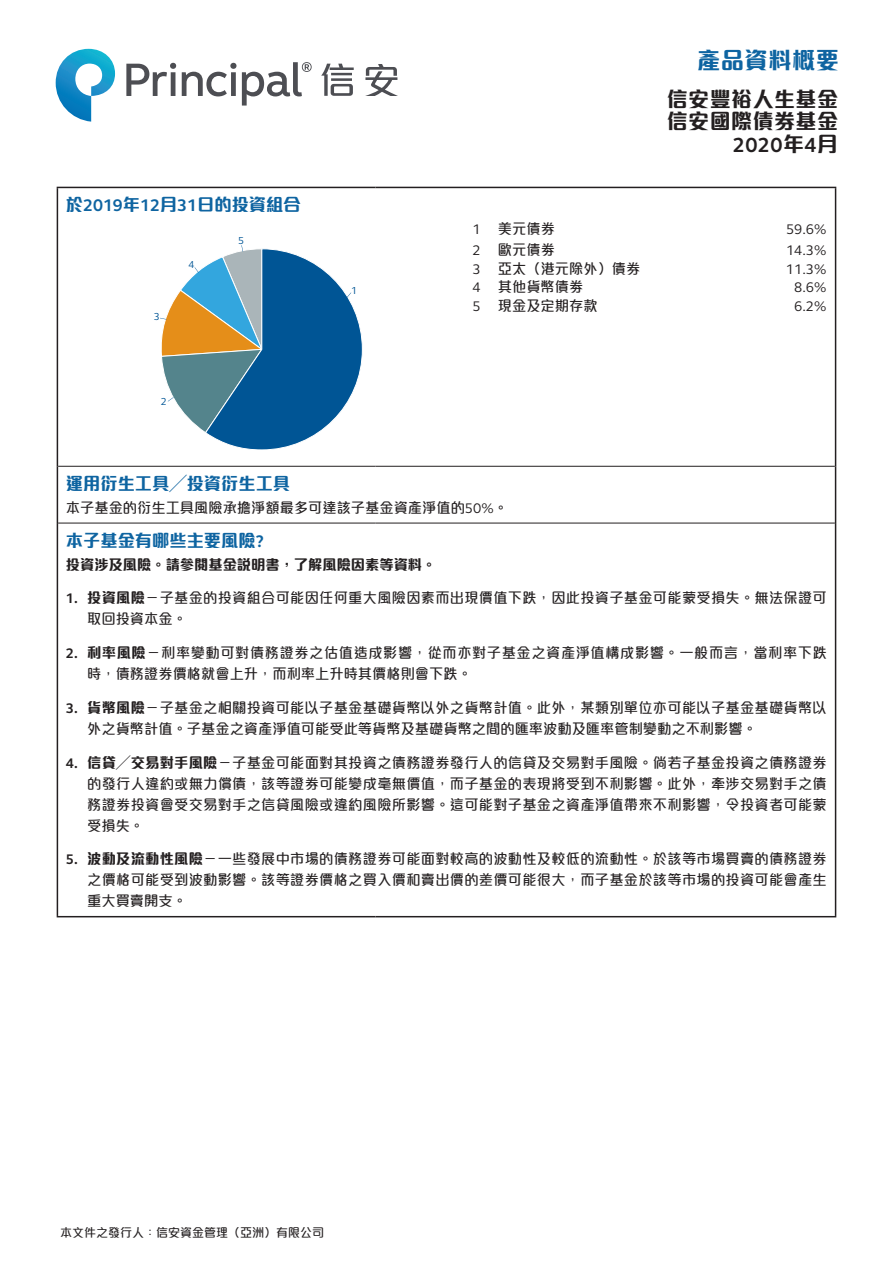
<style>
.page{position:relative;width:893px;height:1263px;background:#fff}
.page>*{position:absolute;margin:0;border:0;box-sizing:border-box;transform-origin:0 0}
.t1{font:800 23.25px "M Elle HK";letter-spacing:.02em;color:#0e64a1}
.t2{font:800 21px/22.5px "M Elle HK";letter-spacing:.02em;color:#231f20}
.t3{font:700 21px "FS Elliot Pro";color:#231f20}
.t4{font:800 17.25px "M Elle HK";color:#0e64a1}
.t5{font:500 14.25px/21px "M Elle HK";letter-spacing:.02em;color:#231f20;text-align:justify}
.t6{font:500 14.25px/21px "M Elle HK";color:#231f20}
.t7{font:500 14.25px/21px "M Elle HK";letter-spacing:.04em;color:#231f20}
.t8{font:800 14.25px "M Elle HK";color:#231f20}
.t9{font:14.25px "FS Elliot Pro";color:#231f20}
.t10{font:500 12px "M Elle HK";color:#231f20}
.t11{font:10.35px "FS Elliot Pro";color:#005595}
.s1{font-family:"FS Elliot Pro";font-weight:700}
.s2{font-family:"M Elle HK";font-weight:800}
.s3{font-family:"FS Elliot Pro";font-weight:400}
.s4{font-weight:800}
</style>
<div class="page">
<svg style="left:56px;top:49px;width:59px;height:73px"></svg>
<svg style="left:126px;top:62px;width:186px;height:44px"></svg>
<svg style="left:321px;top:64px;width:33px;height:32px"></svg>
<svg style="left:365px;top:64px;width:33px;height:32px"></svg>
<hr style="left:57px;top:188px;width:1px;height:278px;background:#231f20">
<hr style="left:835px;top:188px;width:1px;height:278px;background:#231f20">
<hr style="left:57px;top:466px;width:1px;height:57px;background:#231f20">
<hr style="left:835px;top:466px;width:1px;height:57px;background:#231f20">
<hr style="left:57px;top:523px;width:1px;height:393px;background:#231f20">
<hr style="left:835px;top:523px;width:1px;height:393px;background:#231f20">
<hr style="left:58px;top:466px;width:317px;height:1px;background:#231f20">
<hr style="left:375px;top:466px;width:460px;height:1px;background:#231f20">
<hr style="left:58px;top:523px;width:317px;height:1px;background:#231f20">
<hr style="left:375px;top:523px;width:460px;height:1px;background:#231f20">
<hr style="left:57px;top:187px;width:318px;height:1px;background:#231f20">
<hr style="left:375px;top:187px;width:461px;height:1px;background:#231f20">
<hr style="left:57px;top:916px;width:318px;height:1px;background:#231f20">
<hr style="left:375px;top:916px;width:461px;height:1px;background:#231f20">
<svg style="left:160px;top:245px;width:203px;height:205px"></svg>
<h1 class="t1" style="left:697px;top:43px;width:144px">產品資料概要</h1>
<p class="t4" style="left:66px;top:192px;width:236px">於<span class="s1">2019</span>年<span class="s1">12</span>月<span class="s1">31</span>日的投資組合</p>
<p class="t11" style="left:238px;top:234px;width:7px">5</p>
<p class="t11" style="left:189px;top:257px;width:7px">4</p>
<p class="t11" style="left:154px;top:309px;width:7px">3</p>
<p class="t11" style="left:161px;top:394px;width:7px">2</p>
<p class="t11" style="left:351px;top:283px;width:7px">1</p>
<h2 class="t2" style="left:667px;top:86px;width:173px">信安豐裕人生基金信安國際債券基金</h2>
<h2 class="t3" style="left:733px;top:130px;width:107px">2020<span class="s2">年</span>4<span class="s2">月</span></h2>
<p class="t5" style="left:472px;top:217px;width:84px"><span class="s3">1</span> 美元債券</p>
<p class="t9" style="left:786px;top:220px;width:42px">59.6%</p>
<p class="t5" style="left:472px;top:238px;width:84px"><span class="s3">2</span> 歐元債劵</p>
<p class="t9" style="left:786px;top:241px;width:42px">14.3%</p>
<p class="t5" style="left:472px;top:257px;width:169px"><span class="s3">3</span> 亞太（港元除外）債券</p>
<p class="t9" style="left:786px;top:259px;width:42px">11.3%</p>
<p class="t5" style="left:472px;top:276px;width:112px"><span class="s3">4</span> 其他貨幣債劵</p>
<p class="t9" style="left:794px;top:278px;width:34px">8.6%</p>
<p class="t6" style="left:472px;top:295px;width:127px"><span class="s3">5</span> 現金及定期存款</p>
<p class="t9" style="left:794px;top:297px;width:34px">6.2%</p>
<p class="t4" style="left:66px;top:471px;width:226px">運用衍生工具╱投資衍生工具</p>
<p class="t6" style="left:66px;top:496px;width:443px">本子基金的衍生工具風險承擔淨額最多可達該子基金資產淨值的<span class="s3">50%</span>。</p>
<p class="t4" style="left:66px;top:528px;width:199px">本子基金有哪些主要風險<span class="s1">?</span></p>
<p class="t8" style="left:66px;top:554px;width:372px">投資涉及風險。請參閱基金說明書，了解風險因素等資料。</p>
<p class="t5" style="left:87px;top:587px;width:741px;text-indent:-21px"><span class="s1">1.</span> <span class="s4">投資風險</span>－子基金的投資組合可能因任何重大風險因素而出現價值下跌，因此投資子基金可能蒙受損失。無法保證可取回投資本金。</p>
<p class="t7" style="left:87px;top:641px;width:741px;text-indent:-21px"><span class="s1">2.</span> <span class="s4">利率風險</span>－利率變動可對債務證券之估值造成影響，從而亦對子基金之資產淨值構成影響。一般而言，當利率下跌時，債務證券價格就會上升，而利率上升時其價格則會下跌。</p>
<p class="t6" style="left:87px;top:696px;width:741px;text-indent:-21px"><span class="s1">3.</span> <span class="s4">貨幣風險</span>－子基金之相關投資可能以子基金基礎貨幣以外之貨幣計值。此外，某類別單位亦可能以子基金基礎貨幣以外之貨幣計值。子基金之資產淨值可能受此等貨幣及基礎貨幣之間的匯率波動及匯率管制變動之不利影響。</p>
<p class="t5" style="left:87px;top:751px;width:741px;text-indent:-21px"><span class="s1">4.</span> <span class="s4">信貸╱交易對手風險</span>－子基金可能面對其投資之債務證券發行人的信貸及交易對手風險。倘若子基金投資之債務證券的發行人違約或無力償債，該等證券可能變成毫無價值，而子基金的表現將受到不利影響。此外，牽涉交易對手之債務證券投資會受交易對手之信貸風險或違約風險所影響。這可能對子基金之資產淨值帶來不利影響，令投資者可能蒙受損失。</p>
<p class="t5" style="left:87px;top:848px;width:741px;text-indent:-21px"><span class="s1">5.</span> <span class="s4">波動及流動性風險</span>－一些發展中市場的債務證券可能面對較高的波動性及較低的流動性。於該等市場買賣的債務證券之價格可能受到波動影響。該等證券價格之買入價和賣出價的差價可能很大，而子基金於該等市場的投資可能會產生重大買賣開支。</p>
<p class="t10" style="left:60px;top:1224px;width:265px">本文件之發行人：信安資金管理（亞洲）有限公司</p>
</div>
